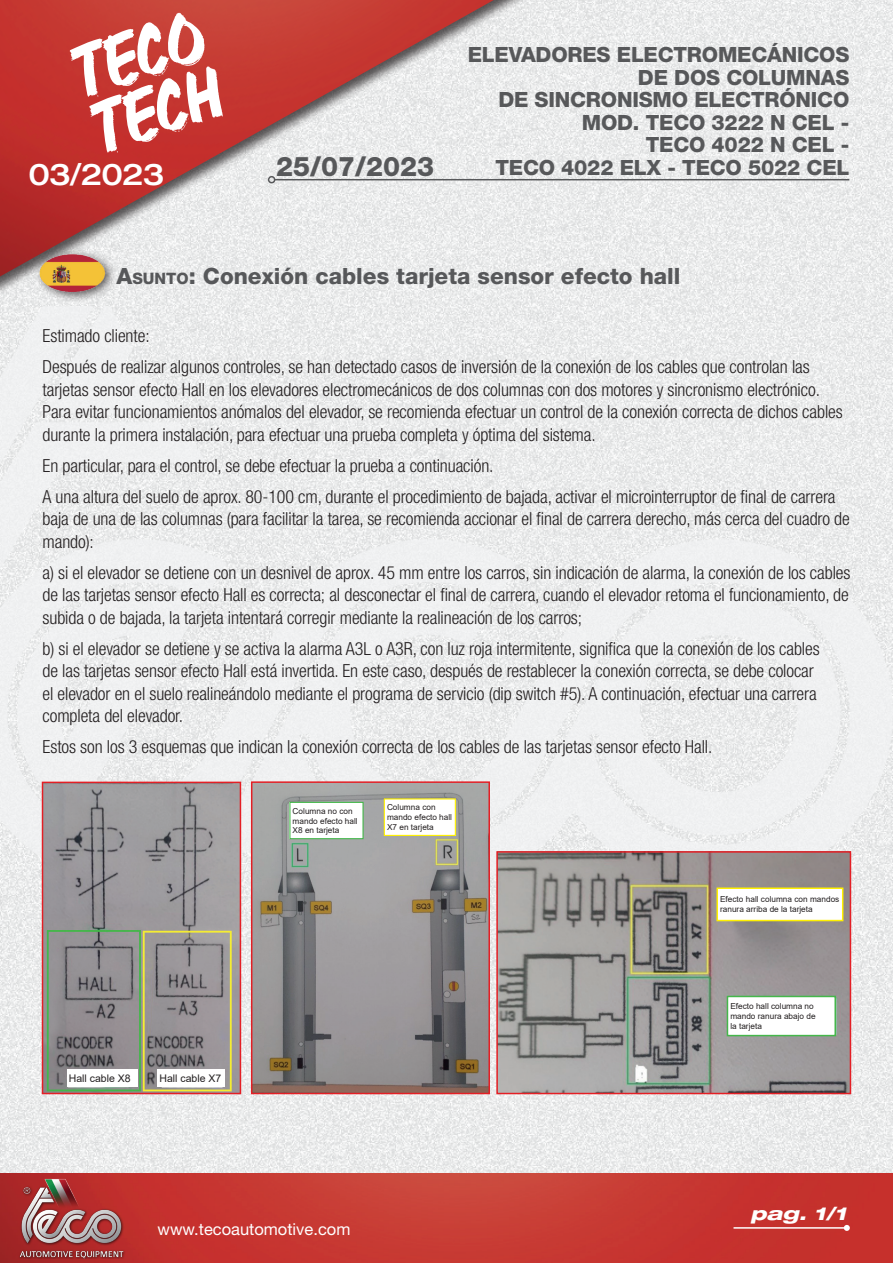
<style>
.page{position:relative;width:893px;height:1263px;background:#fff}
.page>*{position:absolute;margin:0;border:0;box-sizing:border-box;transform-origin:0 0}
.t1{font:500 expanded 30px "Helvetica Neue LT Std";letter-spacing:-.03em;color:#fff}
.t2{font:800 27px "Helvetica Neue LT Std";color:#57585a}
.t3{font:800 22.5px "Helvetica Neue LT Std";color:#57585a}
.t4{font:800 21px/22.5px "Helvetica Neue LT Std";letter-spacing:-.01em;color:#57585a;text-align:right}
.t5{font:300 condensed 18px/22.5px "Helvetica Neue LT Std";letter-spacing:-.005em;color:#231f20}
.t6{font:italic 800 expanded 18px "Helvetica Neue LT Std";color:#fff;scale:1.09 1}
.t7{font:16.5px "Helvetica Neue LT Std";color:#fff}
.t8{font:10.5px "Arial";color:#231f20}
.t9{font:8.25px/9.9px "Arial";color:#231f20}
.s1{font-style:inherit}
.s2{font-size:15.75px}
</style>
<div class="page">
<img style="left:0;top:888px;width:893px;height:285px">
<img style="left:0;top:1173px;width:893px;height:90px">
<img style="left:18px;top:1176px;width:155px;height:83px">
<hr style="left:733px;top:1227px;width:114px;height:2px;background:#fff">
<svg style="left:844px;top:1225px;width:6px;height:6px"></svg>
<svg style="left:0;top:415px;width:893px;height:473px;fill:#eeeff0"></svg>
<div style="left:0;top:0;width:893px;height:415px;background:#231f20;opacity:.75"></div>
<img style="left:0;top:0;width:893px;height:401px">
<hr style="left:275px;top:179px;width:574px;height:1px;background:#57585a">
<div style="left:268px;top:176px;width:7px;height:7px;border:2px solid #57585a;border-radius:50%"></div>
<svg style="left:69px;top:12px;width:154px;height:141px"></svg>
<img style="left:45px;top:785px;width:193px;height:306px">
<div style="left:42px;top:782px;width:199px;height:312px;border:2px solid #e41f25"></div>
<img style="left:254px;top:784px;width:233px;height:307px">
<div style="left:251px;top:781px;width:239px;height:313px;border:2px solid #e41f25"></div>
<img style="left:499px;top:854px;width:349px;height:237px">
<div style="left:496px;top:851px;width:355px;height:243px;border:2px solid #e41f25"></div>
<div style="left:34px;top:248px;width:83px;height:55px;background:#231f20;opacity:.75"></div>
<img style="left:39px;top:253px;width:67px;height:39px">
<div style="left:67px;top:1069px;width:70px;height:18px;background:#fff"></div>
<div style="left:290px;top:802px;width:73px;height:37px;background:#fff"></div>
<div style="left:289px;top:802px;width:75px;height:37px;border:1px solid #45b74b"></div>
<div style="left:384px;top:799px;width:71px;height:36px;background:#fff"></div>
<div style="left:384px;top:798px;width:72px;height:38px;border:1px solid #fff101"></div>
<div style="left:157px;top:1069px;width:68px;height:18px;background:#fff"></div>
<div style="left:727px;top:996px;width:108px;height:39px;background:#fff"></div>
<div style="left:727px;top:996px;width:109px;height:40px;border:2px solid #45b74b"></div>
<div style="left:717px;top:888px;width:126px;height:32px;background:#fff"></div>
<div style="left:716px;top:887px;width:127px;height:34px;border:2px solid #fff101"></div>
<h1 class="t1" style="left:28px;top:155px;width:137px">03/2023</h1>
<h2 class="t2" style="left:276px;top:150px;width:160px">25/07/2023</h2>
<p class="t4" style="left:468px;top:44px;width:383px">ELEVADORES ELECTROMECÁNICOS<br>DE DOS COLUMNAS<br>DE SINCRONISMO ELECTRÓNICO<br>MOD. TECO 3222 N CEL -<br>TECO 4022 N CEL -<br>TECO 4022 ELX - TECO 5022 CEL</p>
<p class="t3" style="left:117px;top:262px;width:565px"><span class="s1">A</span><span class="s2">SUNTO</span><span class="s1">:</span> Conexión cables tarjeta sensor efecto hall</p>
<p class="t5" style="left:43px;top:320px;width:769px;line-height:31px">Estimado cliente:<br>Después de realizar algunos controles, se han detectado casos de inversión de la conexión de los cables que controlan las</p>
<p class="t5" style="left:43px;top:378px;width:802px">tarjetas sensor efecto Hall en los elevadores electromecánicos de dos columnas con dos motores y sincronismo electrónico.<br>Para evitar funcionamientos anómalos del elevador, se recomienda efectuar un control de la conexión correcta de dichos cables durante la primera instalación, para efectuar una prueba completa y óptima del sistema.</p>
<p class="t5" style="left:43px;top:450px;width:794px;line-height:31px">En particular, para el control, se debe efectuar la prueba a continuación.<br>A una altura del suelo de aprox. 80-100 cm, durante el procedimiento de bajada, activar el microinterruptor de final de carrera</p>
<p class="t5" style="left:43px;top:508px;width:809px">baja de una de las columnas (para facilitar la tarea, se recomienda accionar el final de carrera derecho, más cerca del cuadro de mando):</p>
<p class="t5" style="left:43px;top:561px;width:809px;text-align:justify">a) si el elevador se detiene con un desnivel de aprox. 45 mm entre los carros, sin indicación de alarma, la conexión de los cables de las tarjetas sensor efecto Hall es correcta; al desconectar el final de carrera, cuando el elevador retoma el funcionamiento, de subida o de bajada, la tarjeta intentará corregir mediante la realineación de los carros;</p>
<p class="t5" style="left:43px;top:637px;width:779px">b) si el elevador se detiene y se activa la alarma A3L o A3R, con luz roja intermitente, significa que la conexión de los cables de las tarjetas sensor efecto Hall está invertida. En este caso, después de restablecer la conexión correcta, se debe colocar el elevador en el suelo realineándolo mediante el programa de servicio (dip switch #5). A continuación, efectuar una carrera completa del elevador.</p>
<p class="t5" style="left:43px;top:736px;width:671px">Estos son los 3 esquemas que indican la conexión correcta de los cables de las tarjetas sensor efecto Hall.</p>
<p class="t9" style="left:293px;top:806px;width:67px">Columna no con mando efecto hall<br>X8 en tarjeta</p>
<p class="t9" style="left:387px;top:802px;width:67px">Columna con mando efecto hall<br>X7 en tarjeta</p>
<p class="t8" style="left:69px;top:1071px;width:63px">Hall cable X8</p>
<p class="t8" style="left:159px;top:1071px;width:63px">Hall cable X7</p>
<p class="t7" style="left:158px;top:1219px;width:194px">www.tecoautomotive.com</p>
<p class="t9" style="left:720px;top:894px;width:121px">Efecto hall columna con mandos ranura arriba de la tarjeta</p>
<p class="t9" style="left:730px;top:1001px;width:87px">Efecto hall columna no mando ranura abajo de la tarjeta</p>
<p class="t6" style="left:750px;top:1202px;width:90px">pag. 1/1</p>
</div>
